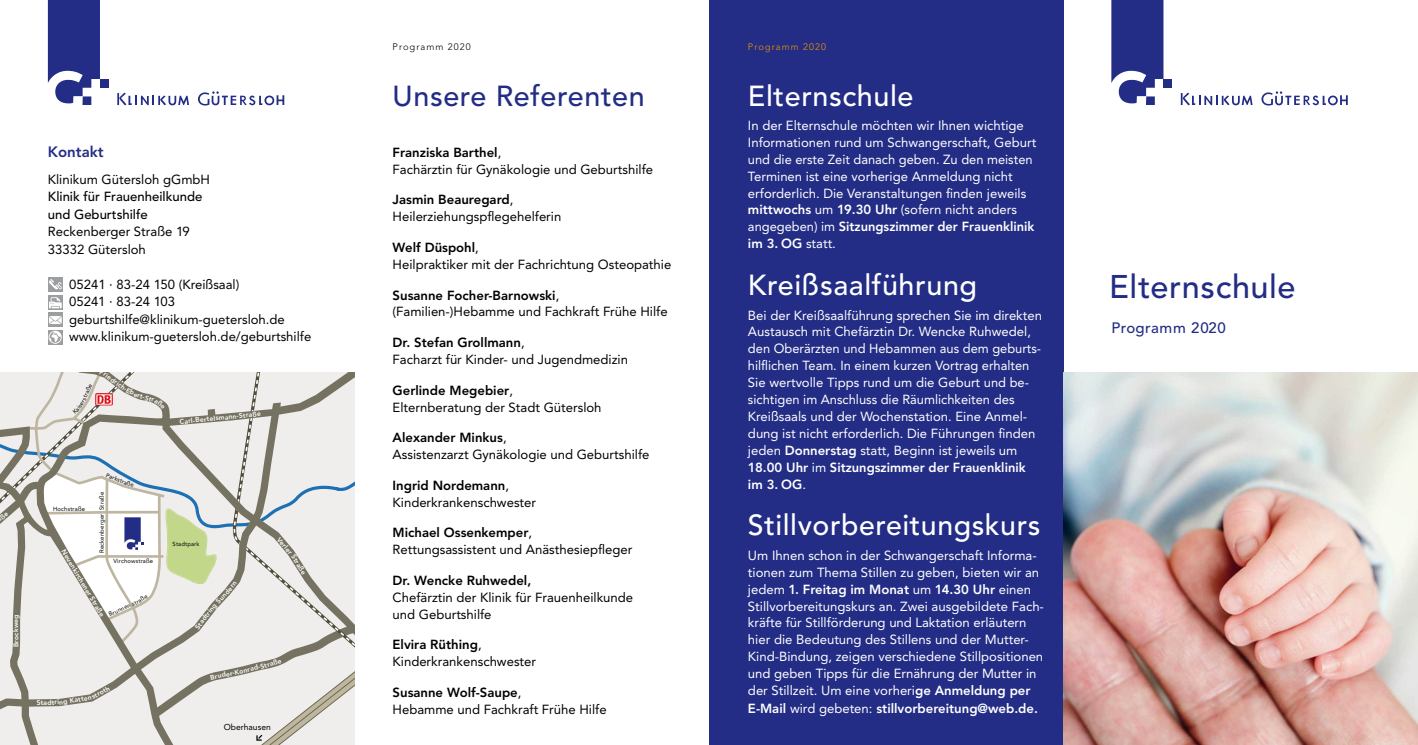
<style>
.page{position:relative;width:1418px;height:745px;background:#fff}
.page>*{position:absolute;margin:0;border:0;box-sizing:border-box;transform-origin:0 0}
.t1{font:500 32.5px "Avenir";letter-spacing:.02em;color:#232d85}
.t2{font:500 28.75px "Avenir";letter-spacing:.02em;color:#fff}
.t3{font:500 28.75px "Avenir";letter-spacing:.02em;color:#232d85}
.t4{font:500 15px "Avenir";letter-spacing:.04em;color:#232d85}
.t5{font:800 15px "Avenir";color:#232d85}
.t6{font:13.12px/16.9px "Avenir";color:#fff}
.t7{font:13.12px/16.9px "Avenir";color:#000}
.t8{font:500 13.12px/17.5px "Avenir";color:#000}
.t9{font:800 13.12px "Avenir";color:#000}
.t10{font:300 9.38px "Avenir";letter-spacing:.11em;color:#f39400}
.t11{font:300 9.38px "Avenir";letter-spacing:.11em;color:#000}
.t12{font:8.5px "Avenir";color:#000}
.t13{font:800 6.75px "Avenir";color:#fff}
.t14{font:6px "Avenir";letter-spacing:.025em;color:#000}
.t15{font:5.88px "Avenir";letter-spacing:.025em;color:#000}
.s1{font-weight:800}
</style>
<div class="page">
<div style="left:709px;top:0;width:354px;height:744px;background:#232d85"></div>
<img style="left:1063px;top:372px;width:354px;height:372px">
<svg style="left:48px;top:295px;width:15px;height:15px"></svg>
<svg style="left:49px;top:297px;width:13px;height:11px"></svg>
<div style="left:48px;top:277px;width:15px;height:15px;background:#9c9e9f"></div>
<svg style="left:49px;top:279px;width:13px;height:10px"></svg>
<div style="left:48px;top:312px;width:15px;height:15px;background:#9c9e9f"></div>
<svg style="left:49px;top:316px;width:13px;height:8px"></svg>
<svg style="left:48px;top:330px;width:15px;height:14px"></svg>
<svg style="left:49px;top:330px;width:13px;height:13px"></svg>
<svg style="left:1111px;top:0;width:52px;height:105px;background:#475099"></svg>
<svg style="left:1261px;top:91px;width:86px;height:14px"></svg>
<svg style="left:1180px;top:93px;width:72px;height:12px"></svg>
<div style="left:1163px;top:79px;width:9px;height:9px;background:#232d85"></div>
<svg style="left:48px;top:0;width:52px;height:105px;background:#464f98"></svg>
<svg style="left:198px;top:91px;width:86px;height:14px"></svg>
<svg style="left:117px;top:93px;width:72px;height:12px"></svg>
<div style="left:100px;top:79px;width:9px;height:9px;background:#232d85"></div>
<svg style="left:0;top:372px;width:354px;height:372px;background:#dadad6"></svg>
<p class="t5" style="left:48px;top:143px;width:57px">Kontakt</p>
<p class="t7" style="left:48px;top:171px;width:164px">Klinikum Gütersloh gGmbH</p>
<p class="t8" style="left:48px;top:188px;width:156px">Klinik für Frauenheilkunde und Geburtshilfe</p>
<p class="t7" style="left:48px;top:223px;width:143px;line-height:17.5px">Reckenberger Straße 19<br>33332 Gütersloh</p>
<p class="t7" style="left:69px;top:275px;width:244px;line-height:17.5px">05241 · 83-24 150 (Kreißsaal)<br>05241 · 83-24 103 geburtshilfe@klinikum-guetersloh.de www.klinikum-guetersloh.de/geburtshilfe</p>
<p class="t13" style="left:106px;top:370px;width:19px;rotate:35deg">riedri</p>
<p class="t13" style="left:179px;top:417px;width:83px;rotate:-6deg">Carl-Bertelsmann-Straße</p>
<p class="t13" style="left:12px;top:647px;width:34px;rotate:-91deg">Brockweg</p>
<p class="t14" style="left:107px;top:471px;width:24px;rotate:21deg">Parkstra</p>
<p class="t14" style="left:98px;top:552px;width:62px;rotate:-90deg">Reckenberger Straße</p>
<p class="t14" style="left:53px;top:505px;width:34px;rotate:-1deg">Hochstraße</p>
<p class="t13" style="left:67px;top:547px;width:78px;rotate:59deg">Neuenkirchener Straße</p>
<p class="t14" style="left:114px;top:557px;width:41px">Virchowstraße</p>
<p class="t14" style="left:126px;top:602px;width:14px;rotate:-24deg">n str</p>
<p class="t14" style="left:108px;top:610px;width:14px;rotate:-24deg">Brun</p>
<p class="t13" style="left:90px;top:693px;width:21px;rotate:-28deg">stroth</p>
<p class="t13" style="left:36px;top:698px;width:24px;rotate:-2deg">Stadtri</p>
<p class="t13" style="left:58px;top:697px;width:35px;rotate:-9deg">ng Katten</p>
<p class="t15" style="left:173px;top:540px;width:28px">Stadtpark</p>
<p class="t13" style="left:214px;top:598px;width:18px;rotate:-46deg">Sund</p>
<p class="t13" style="left:193px;top:625px;width:33px;rotate:-53deg">Stadtring</p>
<p class="t13" style="left:281px;top:535px;width:21px;rotate:49deg">Verler</p>
<p class="t13" style="left:296px;top:553px;width:23px;rotate:59deg">Straße</p>
<p class="t13" style="left:259px;top:662px;width:23px;rotate:-15deg">Straße</p>
<p class="t13" style="left:238px;top:667px;width:23px;rotate:-13deg">onrad-</p>
<p class="t13" style="left:209px;top:673px;width:31px;rotate:-12deg">Bruder-K</p>
<p class="t12" style="left:224px;top:721px;width:48px">Oberhausen</p>
<p class="t11" style="left:392px;top:41px;width:79px">Programm 2020</p>
<h2 class="t3" style="left:392px;top:79px;width:254px">Unsere Referenten</h2>
<p class="t7" style="left:392px;top:144px;width:262px"><span class="s1">Franziska Barthel</span>,<br>Fachärztin für Gynäkologie und Geburtshilfe</p>
<p class="t7" style="left:392px;top:191px;width:170px"><span class="s1">Jasmin Beauregard</span>,<br>Heilerziehungspflegehelferin</p>
<p class="t7" style="left:392px;top:239px;width:280px"><span class="s1">Welf Düspohl</span>,<br>Heilpraktiker mit der Fachrichtung Osteopathie</p>
<p class="t7" style="left:392px;top:286px;width:276px"><span class="s1">Susanne Focher-Barnowski</span>, (Familien-)Hebamme und Fachkraft Frühe Hilfe</p>
<p class="t7" style="left:392px;top:334px;width:237px"><span class="s1">Dr. Stefan Grollmann</span>,<br>Facharzt für Kinder- und Jugendmedizin</p>
<p class="t7" style="left:392px;top:381px;width:210px"><span class="s1">Gerlinde Megebier</span>,<br>Elternberatung der Stadt Gütersloh</p>
<p class="t7" style="left:392px;top:429px;width:258px"><span class="s1">Alexander Minkus</span>,<br>Assistenzarzt Gynäkologie und Geburtshilfe</p>
<p class="t7" style="left:392px;top:476px;width:145px"><span class="s1">Ingrid Nordemann</span>,<br>Kinderkrankenschwester</p>
<p class="t7" style="left:392px;top:524px;width:241px"><span class="s1">Michael Ossenkemper</span>,<br>Rettungsassistent und Anästhesiepfleger</p>
<p class="t9" style="left:392px;top:572px;width:140px">Dr. Wencke Ruhwedel,</p>
<p class="t7" style="left:392px;top:588px;width:242px">Chefärztin der Klinik für Frauenheilkunde und Geburtshilfe</p>
<p class="t7" style="left:392px;top:636px;width:145px"><span class="s1">Elvira Rüthing</span>,<br>Kinderkrankenschwester</p>
<p class="t7" style="left:392px;top:683px;width:215px"><span class="s1">Susanne Wolf-Saupe</span>,<br>Hebamme und Fachkraft Frühe Hilfe</p>
<p class="t12" style="left:393px;top:593px;width:38px">Hannover</p>
<p class="t10" style="left:748px;top:41px;width:79px">Programm 2020</p>
<h2 class="t2" style="left:748px;top:79px;width:167px">Elternschule</h2>
<p class="t6" style="left:748px;top:117px;width:290px">In der Elternschule möchten wir Ihnen wichtige Informationen rund um Schwangerschaft, Geburt und die erste Zeit danach geben. Zu den meisten Terminen ist eine vorherige Anmeldung nicht erforderlich. Die Veranstaltungen finden jeweils <span class="s1">mittwochs</span> um <span class="s1">19.30 Uhr</span> (sofern nicht anders angegeben) im <span class="s1">Sitzungszimmer der Frauenklinik im 3. OG</span> statt.</p>
<h2 class="t2" style="left:748px;top:268px;width:231px">Kreißsaalführung</h2>
<p class="t6" style="left:748px;top:306px;width:295px">Bei der Kreißsaalführung sprechen Sie im direkten Austausch mit Chefärztin Dr. Wencke Ruhwedel, den Oberärzten und Hebammen aus dem geburts&shy;hilflichen Team. In einem kurzen Vortrag erhalten Sie wertvolle Tipps rund um die Geburt und be&shy;sichtigen im Anschluss die Räumlichkeiten des Kreißsaals und der Wochenstation. Eine Anmel&shy;dung ist nicht erforderlich. Die Führungen finden jeden <span class="s1">Donnerstag</span> statt, Beginn ist jeweils um <span class="s1">18.00 Uhr</span> im <span class="s1">Sitzungszimmer der Frauenklinik im 3. OG</span>.</p>
<h2 class="t2" style="left:748px;top:508px;width:294px">Stillvorbereitungskurs</h2>
<p class="t6" style="left:748px;top:546px;width:297px">Um Ihnen schon in der Schwangerschaft Informa&shy;tionen zum Thema Stillen zu geben, bieten wir an jedem <span class="s1">1. Freitag im Monat</span> um <span class="s1">14.30 Uhr</span> einen Stillvorbereitungskurs an. Zwei ausgebildete Fach&shy;kräfte für Stillförderung und Laktation erläutern hier die Bedeutung des Stillens und der Mutter-Kind-Bindung, zeigen verschiedene Stillpositionen und geben Tipps für die Ernährung der Mutter in der Stillzeit. Um eine vorheri<span class="s1">ge Anmeldung per E-Mail</span> wird gebeten: <span class="s1">stillvorbereitung@web.de.</span></p>
<h1 class="t1" style="left:1109px;top:268px;width:188px">Elternschule</h1>
<p class="t4" style="left:1111px;top:319px;width:116px">Programm 2020</p>
</div>
